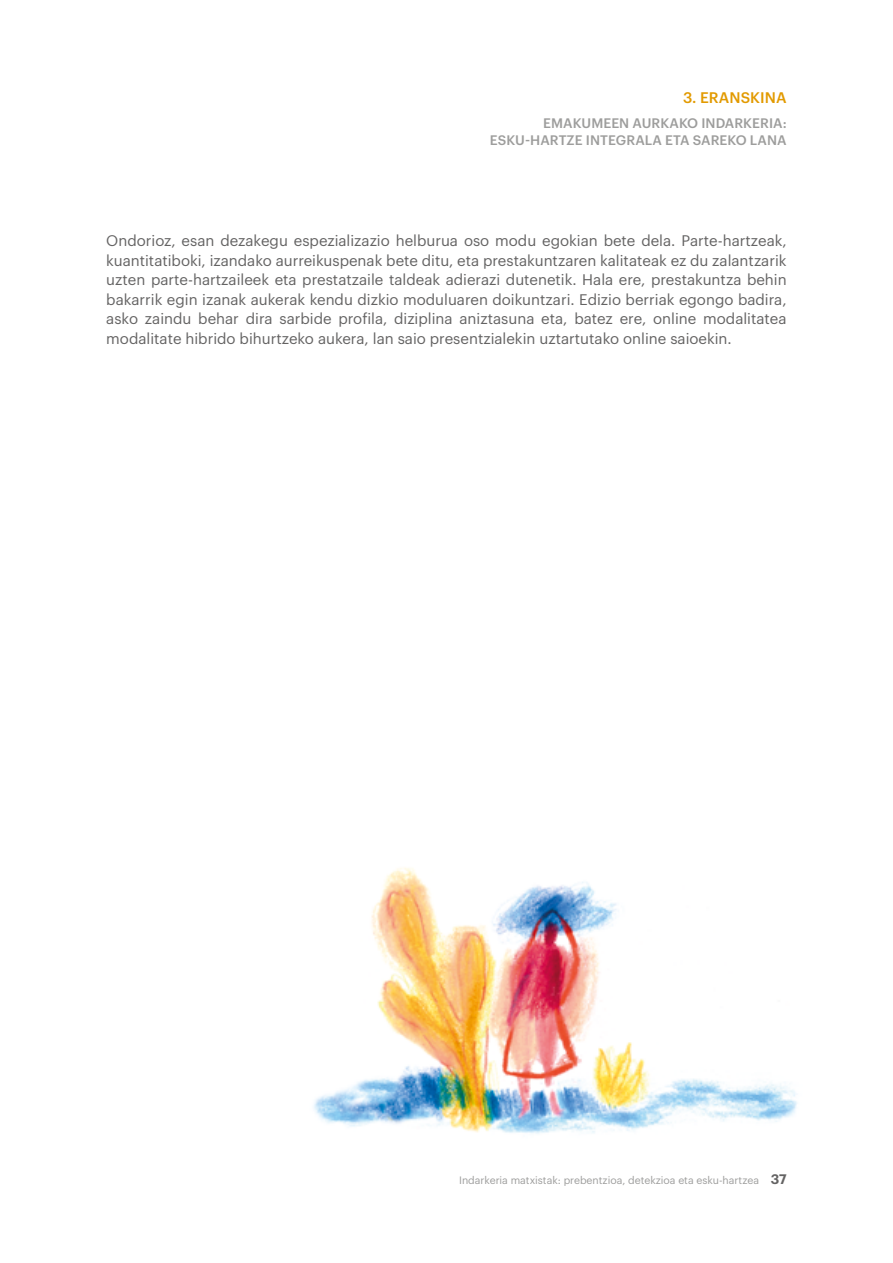
<style>
.page{position:relative;width:893px;height:1263px;background:#fff}
.page>*{position:absolute;margin:0;border:0;box-sizing:border-box;transform-origin:0 0}
.t1{font:15px/19.5px "Graphik";color:#646363;text-align:justify}
.t2{font:500 15px "Graphik";letter-spacing:.005em;color:#e29a00}
.t3{font:500 13.5px/16.5px "Graphik";letter-spacing:.005em;color:#9d9d9c;text-align:right}
.t4{font:10.5px "Graphik";color:#9d9d9c}
.s1{font-weight:600;font-size:13.5px;color:#646363}
</style>
<div class="page">
<img style="left:313px;top:868px;width:484px;height:266px">
<p class="t2" style="left:683px;top:86px;width:105px">3. ERANSKINA</p>
<p class="t3" style="left:490px;top:114px;width:298px">EMAKUMEEN AURKAKO INDARKERIA:<br>ESKU-HARTZE INTEGRALA ETA SAREKO LANA</p>
<p class="t1" style="left:106px;top:230px;width:682px">Ondorioz, esan dezakegu espezializazio helburua oso modu egokian bete dela. Parte-hartzeak, kuantitatiboki, izandako aurreikuspenak bete ditu, eta prestakuntzaren kalitateak ez du zalantzarik uzten parte-hartzaileek eta prestatzaile taldeak adierazi dutenetik. Hala ere, prestakuntza behin bakarrik egin izanak aukerak kendu dizkio moduluaren doikuntzari. Edizio berriak egongo badira, asko zaindu behar dira sarbide profila, diziplina aniztasuna eta, batez ere, online modalitatea modalitate hibrido bihurtzeko aukera, lan saio presentzialekin uztartutako online saioekin.</p>
<p class="t4" style="left:459px;top:1172px;width:329px">Indarkeria matxistak: prebentzioa, detekzioa eta esku-hartzea <span class="s1">37</span></p>
</div>
